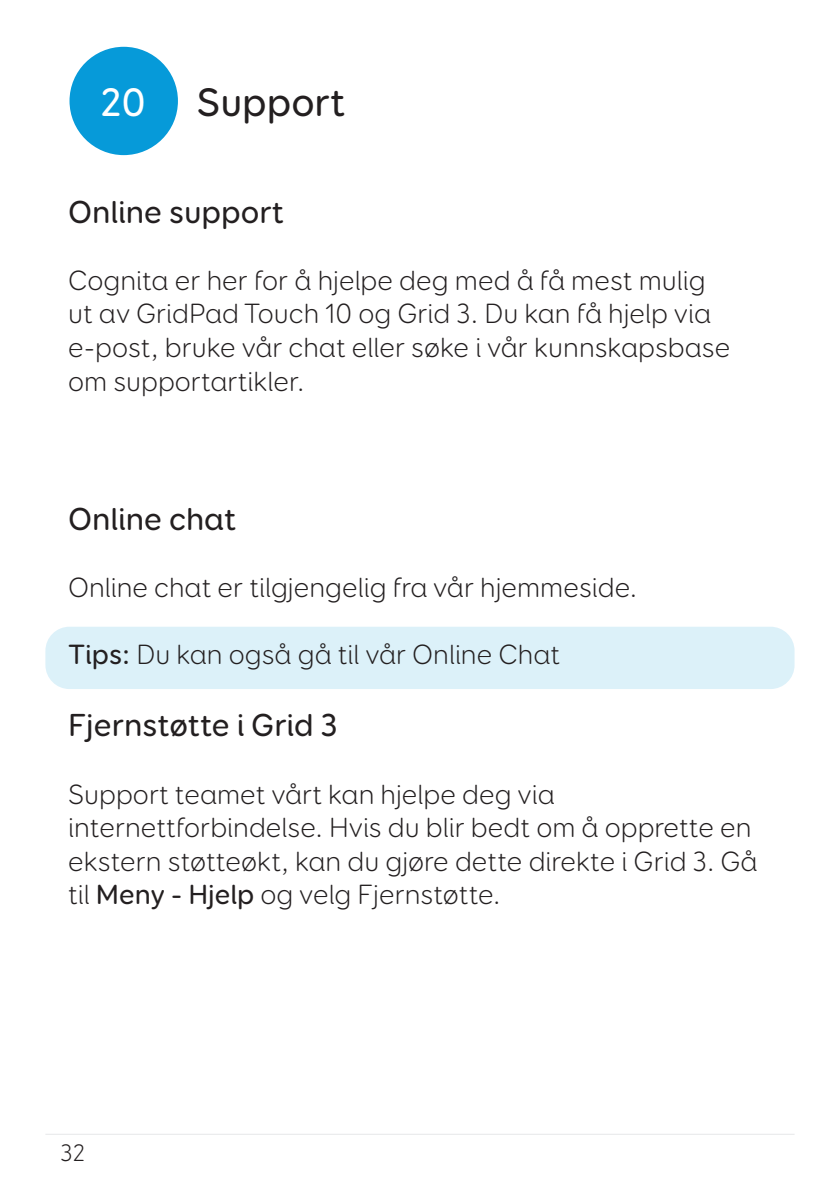
<style>
.page{position:relative;width:840px;height:1191px;background:#fff}
.page>*{position:absolute;margin:0;border:0;box-sizing:border-box;transform-origin:0 0}
.Page___section_headi{font:500 40px "Booster Next FY";color:#231f20}
.t1{font:500 40px "Booster Next FY";color:#fff}
.t2{font:500 32px "Booster Next FY";color:#231f20}
.t3{font:300 28px/33.6px "Booster Next FY";color:#231f20}
.t4{font:300 24px "Booster Next FY";color:#231f20}
.s1{font-weight:500}
</style>
<div class="page">
<hr style="left:45px;top:1133px;width:749px;height:1px;background:#e6e7e9">
<div style="left:45px;top:626px;width:749px;height:63px;background:#dcf1f9;border-radius:24px"></div>
<div style="left:69px;top:47px;width:109px;height:108px;background:#069ad9;border-radius:50%"></div>
<p class="t1" style="left:100px;top:77px;width:47px">20</p>
<p class="Page___section_headi" style="left:197px;top:77px;width:150px">Support</p>
<p class="t2" style="left:68px;top:192px;width:217px">Online support</p>
<p class="t3" style="left:68px;top:263px;width:663px">Cognita er her for å hjelpe deg med å få mest mulig ut av GridPad Touch 10 og Grid 3. Du kan få hjelp via e-post, bruke vår chat eller søke i vår kunnskapsbase om supportartikler.</p>
<p class="t2" style="left:68px;top:499px;width:169px">Online chat</p>
<p class="t3" style="left:68px;top:570px;width:570px">Online chat er tilgjengelig fra vår hjemmeside.</p>
<p class="t3" style="left:68px;top:638px;width:493px"><span class="s1">Tips:</span> Du kan også gå til vår Online Chat</p>
<p class="t2" style="left:68px;top:705px;width:271px">Fjernstøtte i Grid 3</p>
<p class="t3" style="left:68px;top:777px;width:690px">Support teamet vårt kan hjelpe deg via internettforbindelse. Hvis du blir bedt om å opprette en ekstern støtteøkt, kan du gjøre dette direkte i Grid 3. Gå til <span class="s1">Meny - Hjelp</span> og velg Fjernstøtte.</p>
<p class="t4" style="left:61px;top:1138px;width:26px">32</p>
</div>
